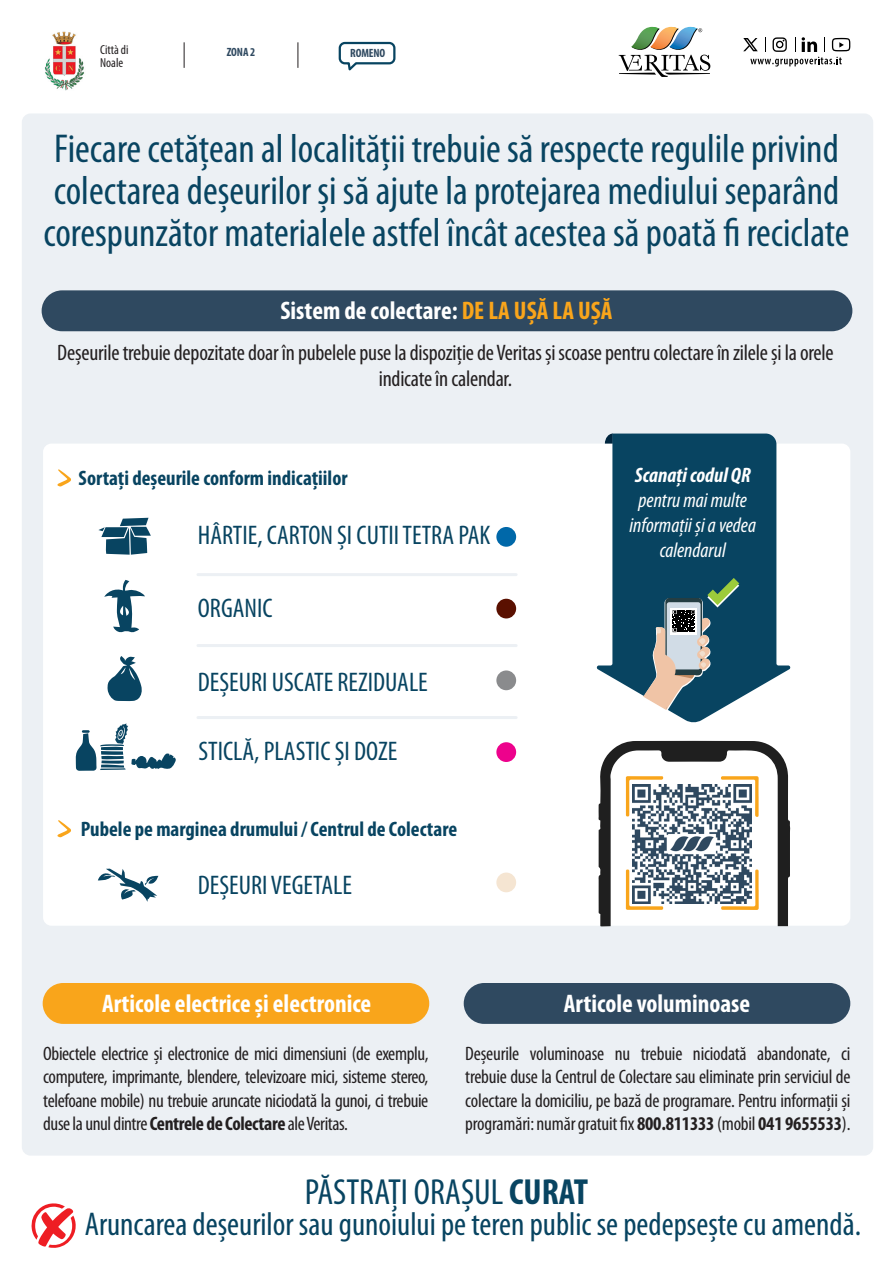
<style>
.page{position:relative;width:893px;height:1263px;background:#fff}
.page>*{position:absolute;margin:0;border:0;box-sizing:border-box;transform-origin:0 0}
.t1{font:condensed 40.5px/42px "Myriad Pro";color:#084461}
.t2{font:condensed 36.45px "Myriad Pro";color:#084461}
.t3{font:condensed 33px "Myriad Pro";color:#084461}
.t4{font:condensed 27px "Myriad Pro";color:#084461}
.t5{font:700 condensed 25.5px "Myriad Pro";color:#fff}
.t6{font:condensed 22.5px/25.5px "Myriad Pro";letter-spacing:-.01em;color:#231f20;text-align:center}
.t7{font:700 condensed 21px "Myriad Pro";color:#084461}
.t8{font:italic condensed 21px/25.2px "Myriad Pro";color:#fff;text-align:center}
.t9{font:condensed 19.5px/23.4px "Myriad Pro";letter-spacing:-.02em;color:#231f20;text-align:justify}
.t10{font:condensed 13.05px "Myriad Pro";color:#231f20}
.t11{font:700 condensed 12px "Myriad Pro";letter-spacing:-.01em;color:#2f4960}
.s1{color:#f9a51b}
.s2{font-weight:700}
</style>
<div class="page">
<div style="left:22px;top:113px;width:851px;height:1042px;background:#ecf0f4;border-radius:9px"></div>
<div style="left:43px;top:444px;width:807px;height:482px;background:#fff;border-radius:8px"></div>
<svg style="left:596px;top:434px;width:195px;height:289px;fill:#084461"></svg>
<div style="left:42px;top:290px;width:810px;height:41px;background:#2f4960;border-radius:20px"></div>
<svg style="left:98px;top:518px;width:53px;height:37px"></svg>
<svg style="left:104px;top:580px;width:41px;height:53px"></svg>
<svg style="left:107px;top:656px;width:35px;height:45px"></svg>
<hr style="left:198px;top:573px;width:318px;height:3px;background:#ecf0f4">
<hr style="left:198px;top:644px;width:318px;height:3px;background:#ecf0f4">
<hr style="left:198px;top:716px;width:318px;height:3px;background:#ecf0f4">
<div style="left:496px;top:527px;width:20px;height:20px;background:#0068a9;border-radius:50%"></div>
<div style="left:496px;top:599px;width:20px;height:19px;background:#5a1000;border-radius:50%"></div>
<div style="left:496px;top:670px;width:20px;height:20px;background:#8a8b8d;border-radius:50%"></div>
<svg style="left:598px;top:741px;width:192px;height:186px"></svg>
<svg style="left:57px;top:469px;width:14px;height:17px"></svg>
<svg style="left:643px;top:578px;width:96px;height:134px;background:#577681"></svg>
<div style="left:43px;top:983px;width:386px;height:41px;background:#f9a51b;border-radius:20px"></div>
<div style="left:464px;top:983px;width:386px;height:41px;background:#2f4960;border-radius:20px"></div>
<svg style="left:31px;top:1203px;width:45px;height:45px"></svg>
<div style="left:496px;top:742px;width:20px;height:20px;background:#ed028c;border-radius:50%"></div>
<svg style="left:76px;top:723px;width:100px;height:48px"></svg>
<div style="left:496px;top:872px;width:20px;height:20px;background:#f5e5d2;border-radius:50%"></div>
<svg style="left:98px;top:869px;width:60px;height:33px"></svg>
<svg style="left:57px;top:820px;width:14px;height:17px"></svg>
<svg style="left:619px;top:26px;width:91px;height:51px"></svg>
<svg style="left:743px;top:37px;width:107px;height:30px"></svg>
<svg style="left:298px;top:42px;width:1px;height:26px"></svg>
<svg style="left:338px;top:41px;width:58px;height:30px"></svg>
<img style="left:45px;top:31px;width:39px;height:60px">
<svg style="left:184px;top:42px;width:1px;height:26px"></svg>
<p class="t10" style="left:100px;top:42px;width:30px">Città di</p>
<p class="t10" style="left:100px;top:55px;width:25px">Noale</p>
<p class="t11" style="left:227px;top:45px;width:30px">ZONA 2</p>
<p class="t11" style="left:350px;top:46px;width:37px">ROMENO</p>
<p class="t1" style="left:43px;top:127px;width:808px">Fiecare cetățean al localității trebuie să respecte regulile privind colectarea deșeurilor și să ajute la protejarea mediului separând corespunzător materialele astfel încât acestea să poată fi reciclate</p>
<p class="t5" style="left:280px;top:295px;width:334px">Sistem de colectare: <span class="s1">DE LA UȘĂ LA UȘĂ</span></p>
<p class="t6" style="left:57px;top:340px;width:778px">Deșeurile trebuie depozitate doar în pubelele puse la dispoziție de Veritas și scoase pentru colectare în zilele și la orele indicate în calendar.</p>
<p class="t7" style="left:79px;top:465px;width:270px">Sortați deșeurile conform indicațiilor</p>
<p class="t8" style="left:629px;top:462px;width:128px"><span class="s2">Scanați codul QR </span>pentru mai multe informații și a vedea calendarul</p>
<p class="t4" style="left:198px;top:519px;width:294px">HÂRTIE, CARTON ȘI CUTII TETRA PAK</p>
<p class="t4" style="left:198px;top:591px;width:76px">ORGANIC</p>
<p class="t4" style="left:198px;top:665px;width:231px">DEȘEURI USCATE REZIDUALE</p>
<p class="t4" style="left:198px;top:734px;width:200px">STICLĂ, PLASTIC ȘI DOZE</p>
<p class="t7" style="left:81px;top:816px;width:378px">Pubele pe marginea drumului / Centrul de Colectare</p>
<p class="t4" style="left:198px;top:869px;width:156px">DEȘEURI VEGETALE</p>
<p class="t5" style="left:102px;top:987px;width:271px">Articole electrice și electronice</p>
<p class="t5" style="left:564px;top:987px;width:188px">Articole voluminoase</p>
<p class="t9" style="left:43px;top:1041px;width:387px">Obiectele electrice și electronice de mici dimensiuni (de exemplu, computere, imprimante, blendere, televizoare mici, sisteme stereo, telefoane mobile) nu trebuie aruncate niciodată la gunoi, ci trebuie duse la unul dintre <span class="s2">Centrele de Colectare</span> ale Veritas.</p>
<p class="t9" style="left:465px;top:1041px;width:387px">Deșeurile voluminoase nu trebuie niciodată abandonate, ci trebuie duse la Centrul de Colectare sau eliminate prin serviciul de colectare la domiciliu, pe bază de programare. Pentru informații și programări: număr gratuit fix <span class="s2">800.811333</span> (mobil <span class="s2">041 9655533</span>).</p>
<p class="t2" style="left:305px;top:1170px;width:285px">PĂSTRAȚI ORAȘUL <span class="s2">CURAT</span></p>
<p class="t3" style="left:85px;top:1204px;width:778px">Aruncarea deșeurilor sau gunoiului pe teren public se pedepsește cu amendă.</p>
</div>
